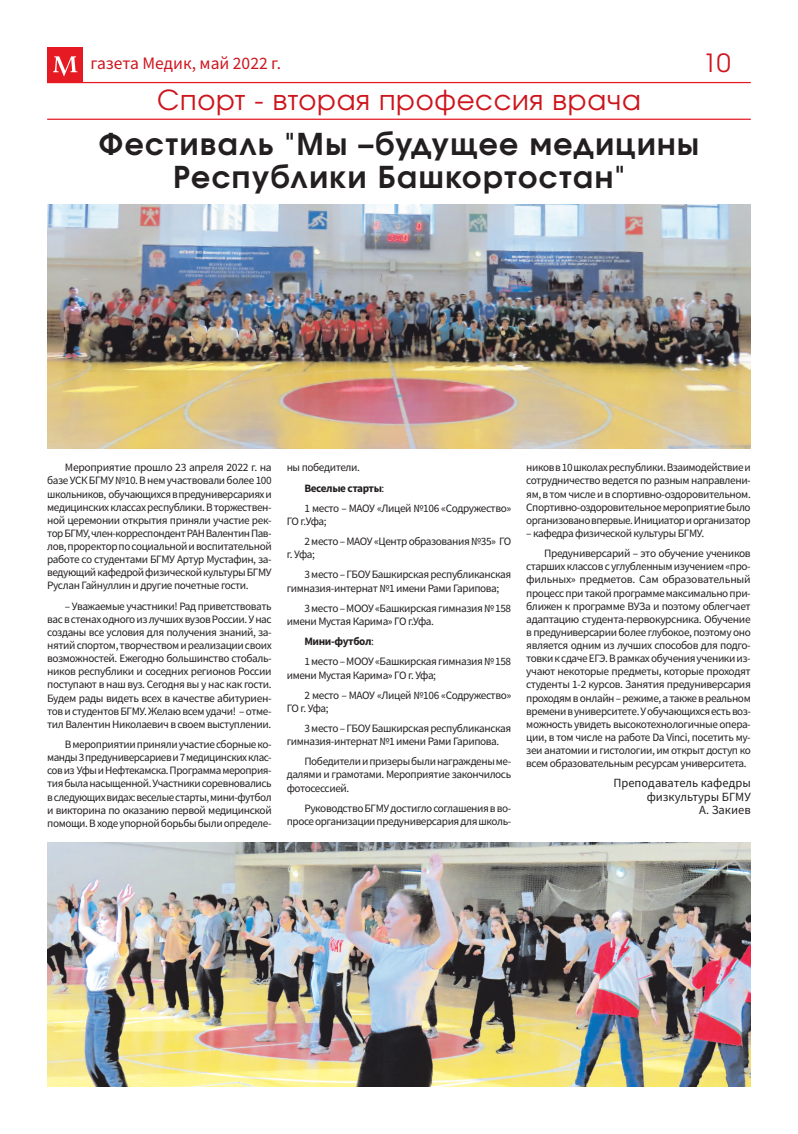
<style>
.page{position:relative;width:798px;height:1134px;background:#fff}
.page>*{position:absolute;margin:0;border:0;box-sizing:border-box;transform-origin:0 0}
.t1{font:700 30px/32.5px "Evolventa";letter-spacing:.05em;color:#231f20;text-align:center}
.t2{font:27.5px "Evolventa";letter-spacing:.025em;color:#cd151d}
.t3{font:25px "Evolventa";color:#cd151d}
.t4{font:17.5px "Source Sans Pro";color:#cd151d}
.t5{font:12.5px/13.1px "Source Sans Pro";color:#231f20;text-align:right}
.t6{font:11.25px/13.1px "Source Sans Pro";letter-spacing:-.035em;color:#231f20}
.s1{font-weight:700}
</style>
<div class="page">
<div style="left:47px;top:47px;width:36px;height:36px;background:#e51a23"></div>
<svg style="left:53px;top:56px;width:24px;height:21px"></svg>
<hr style="left:47px;top:82px;width:703px;height:1px;background:#e51a23">
<hr style="left:47px;top:119px;width:703px;height:1px;background:#e51a23">
<img style="left:47px;top:204px;width:703px;height:245px">
<img style="left:47px;top:842px;width:703px;height:245px">
<h3 class="t4" style="left:90px;top:52px;width:192px">газета Медик, май 2022 г.</h3>
<h3 class="t3" style="left:702px;top:48px;width:29px">10</h3>
<h2 class="t2" style="left:157px;top:83px;width:485px">Спорт - вторая профессия врача</h2>
<h1 class="t1" style="left:99px;top:128px;width:601px">Фестиваль "Мы –будущее медицины<br>Республики Башкортостан"</h1>
<p class="t6" style="left:47px;top:461px;width:226px;text-align:justify;text-indent:18px">Мероприятие прошло 23 апреля 2022 г. на базе УСК БГМУ №10. В нем участвовали более 100 школьников, обучающихся в предуниверсариях и медицинских классах республики. В торжествен&shy;ной церемонии открытия приняли участие рек&shy;тор БГМУ, член-корреспондент РАН Валентин Пав&shy;лов, проректор по социальной и воспитательной работе со студентами БГМУ Артур Мустафин, за&shy;ведующий кафедрой физической культуры БГМУ Руслан Гайнуллин и другие почетные гости.</p>
<p class="t6" style="left:47px;top:599px;width:226px;text-align:justify;text-indent:18px">– Уважаемые участники! Рад приветствовать вас в стенах одного из лучших вузов России. У нас созданы все условия для получения знаний, за&shy;нятий спортом, творчеством и реализации своих возможностей. Ежегодно большинство стобаль&shy;ников республики и соседних регионов России поступают в наш вуз. Сегодня вы у нас как гости.<br>Будем рады видеть всех в качестве абитуриен&shy;тов и студентов БГМУ. Желаю всем удачи! – отме&shy;тил Валентин Николаевич в своем выступлении.</p>
<p class="t6" style="left:47px;top:738px;width:226px;text-align:justify;text-indent:18px">В мероприятии приняли участие сборные ко&shy;манды 3 предуниверсариев и 7 медицинских клас&shy;сов из Уфы и Нефтекамска. Программа мероприя&shy;тия была насыщенной. Участники соревновались в следующих видах: веселые старты, мини-футбол и викторина по оказанию первой медицинской помощи. В ходе упорной борьбы были определе-</p>
<p class="t6" style="left:304px;top:457px;width:208px;line-height:20.2px;text-indent:-18px">ны победители.<br><span class="s1">Веселые старты</span>:<br>1 место – МАОУ «Лицей №106 «Содружество»</p>
<p class="t6" style="left:304px;top:511px;width:208px;line-height:20.2px;text-indent:-18px">ГО г.Уфа;<br>2 место – МАОУ «Центр образования №35» ГО</p>
<p class="t6" style="left:304px;top:544px;width:208px;line-height:20.2px;text-indent:-18px">г. Уфа;<br>3 место – ГБОУ Башкирская республиканская</p>
<p class="t6" style="left:304px;top:578px;width:208px;line-height:20.2px;text-indent:-18px">гимназия-интернат №1 имени Рами Гарипова;<br>3 место – МООУ «Башкирская гимназия № 158</p>
<p class="t6" style="left:304px;top:611px;width:208px;line-height:20.2px;text-indent:-18px">имени Мустая Карима» ГО г.Уфа.<br><span class="s1">Мини-футбол</span>:<br>1 место – МООУ «Башкирская гимназия № 158</p>
<p class="t6" style="left:304px;top:665px;width:208px;line-height:20.2px;text-indent:-18px">имени Мустая Карима» ГО г. Уфа;<br>2 место – МАОУ «Лицей №106 «Содружество»</p>
<p class="t6" style="left:304px;top:698px;width:208px;line-height:20.2px;text-indent:-18px">ГО г. Уфа;<br>3 место – ГБОУ Башкирская республиканская</p>
<p class="t6" style="left:304px;top:731px;width:208px;line-height:20.1px;text-indent:-18px">гимназия-интернат №1 имени Рами Гарипова.<br>Победители и призеры были награждены ме-</p>
<p class="t6" style="left:286px;top:768px;width:226px">далями и грамотами. Мероприятие закончилось фотосессией.</p>
<p class="t6" style="left:286px;top:801px;width:226px;text-align:right">Руководство БГМУ достигло соглашения в во&shy;просе организации предуниверсария для школь-</p>
<p class="t6" style="left:526px;top:461px;width:226px;text-align:justify">ников в 10 школах республики. Взаимодействие и сотрудничество ведется по разным направлени&shy;ям, в том числе и в спортивно-оздоровительном.<br>Спортивно-оздоровительное мероприятие было организовано впервые. Инициатор и организатор</p>
<p class="t6" style="left:544px;top:523px;width:208px;line-height:20.2px;text-indent:-18px">– кафедра физической культуры БГМУ.<br>Предуниверсарий – это обучение учеников</p>
<p class="t6" style="left:526px;top:560px;width:226px;text-align:justify">старших классов с углубленным изучением «про&shy;фильных» предметов. Сам образовательный процесс при такой программе максимально при&shy;ближен к программе ВУЗа и поэтому облегчает адаптацию студента-первокурсника. Обучение в предуниверсарии более глубокое, поэтому оно является одним из лучших способов для подго&shy;товки к сдаче ЕГЭ. В рамках обучения ученики из&shy;учают некоторые предметы, которые проходят студенты 1-2 курсов. Занятия предуниверсария проходям в онлайн – режиме, а также в реальном времени в университете. У обучающихся есть воз&shy;можность увидеть высокотехнологичные опера&shy;ции, в том числе на работе Da Vinci, посетить му&shy;зеи анатомии и гистологии, им открыт доступ ко всем образовательным ресурсам университета.</p>
<p class="t5" style="left:613px;top:777px;width:139px">Преподаватель кафедры физкультуры БГМУ<br>А. Закиев</p>
</div>
